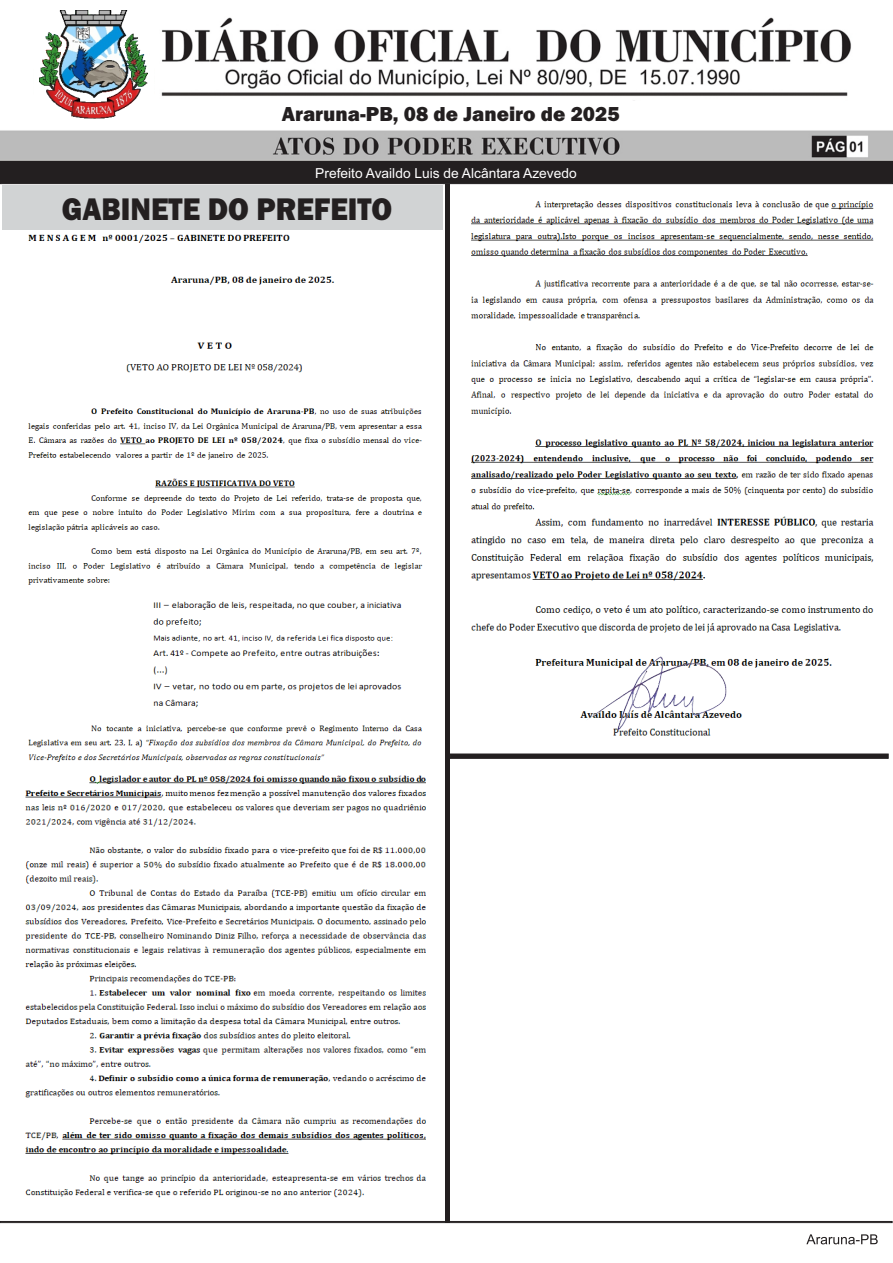
<style>
.page{position:relative;width:893px;height:1263px;background:#fff}
.page>*{position:absolute;margin:0;border:0;box-sizing:border-box;transform-origin:0 0}
.t1{font:800 32.4px "Franklin Gothic";color:#231f20;scale:.93 1}
.t2{font:800 21px "Franklin Gothic";color:#231f20}
.t3{font:13.8px "Arial";color:#fff}
</style>
<div class="page">
<img style="left:0;top:17px;width:893px;height:144px">
<div style="left:445px;top:184px;width:5px;height:1038px;background:#231f20"></div>
<div style="left:2px;top:185px;width:441px;height:44px;background:#d1d3d4"></div>
<svg style="left:806px;top:1234px;width:72px;height:10px"></svg>
<div style="left:34px;top:6px;width:119px;height:122px;background:#fff"></div>
<img style="left:39px;top:10px;width:108px;height:109px">
<div style="left:0;top:1221px;width:893px;height:2px;border:1px solid #231f20"></div>
<div style="left:249px;top:101px;width:420px;height:27px;background:#fff"></div>
<div style="left:249px;top:98px;width:383px;height:30px;background:#fff"></div>
<div style="left:0;top:161px;width:893px;height:23px;background:#231f20"></div>
<img style="left:28px;top:234px;width:395px;height:528px">
<img style="left:25px;top:775px;width:401px;height:423px">
<img style="left:470px;top:201px;width:404px;height:535px">
<img style="left:583px;top:655px;width:145px;height:77px">
<svg style="left:450px;top:753px;width:439px;height:6px;background:#393637"></svg>
<h2 class="t2" style="left:282px;top:106px;width:340px">Araruna-PB, 08 de Janeiro de 2025</h2>
<p class="t3" style="left:315px;top:167px;width:263px">Prefeito Availdo Luis de Alcântara Azevedo</p>
<h1 class="t1" style="left:62px;top:197px;width:357px">GABINETE DO PREFEITO</h1>
</div>
